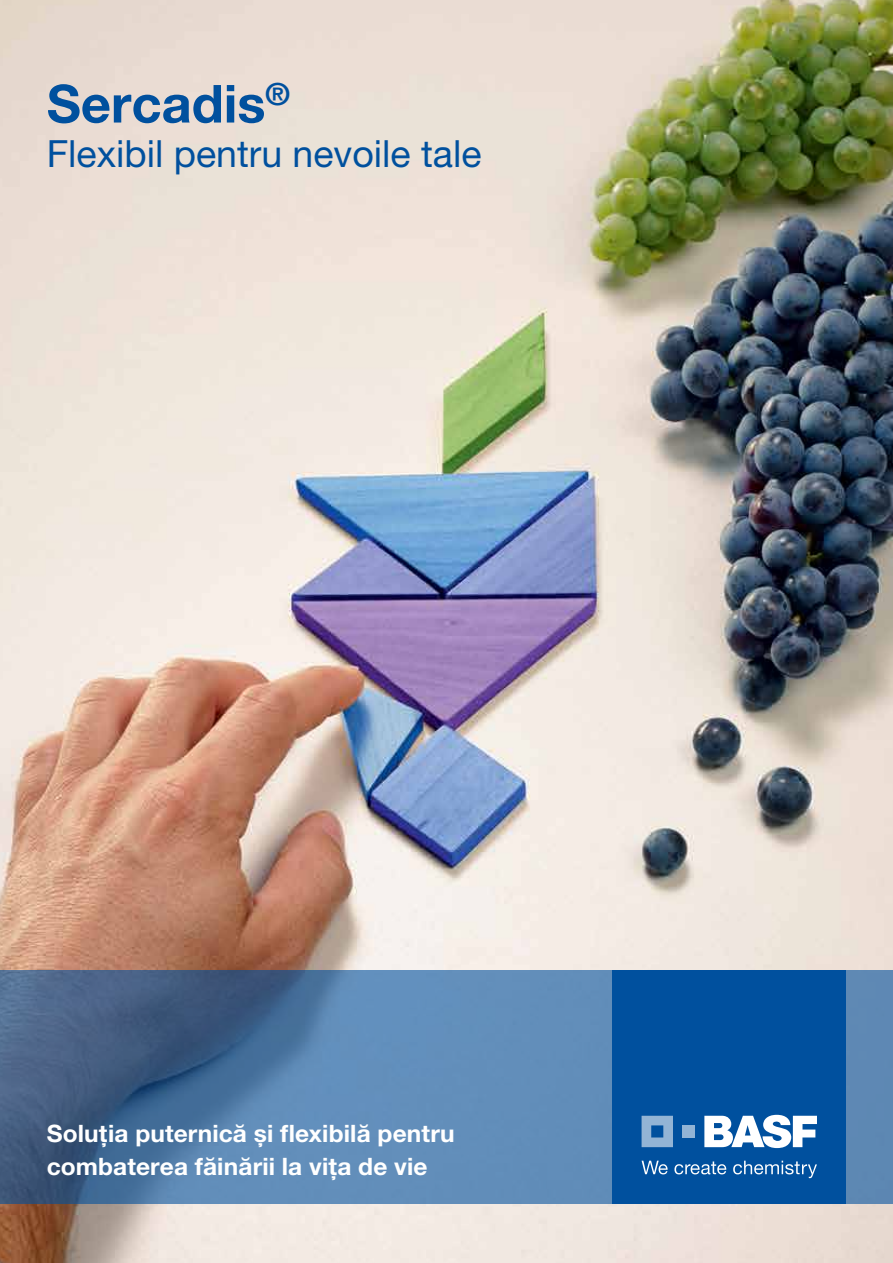
<style>
.page{position:relative;width:893px;height:1263px;background:#fff}
.page>*{position:absolute;margin:0;border:0;box-sizing:border-box;transform-origin:0 0}
.t1{font:700 52.5px "Helvetica Neue LT Pro";color:#00509e}
.t2{font:37.5px "Helvetica Neue LT Pro";color:#00509e}
.t3{font:700 24px/33px "Helvetica Neue LT Pro";letter-spacing:.005em;color:#fff}
</style>
<div class="page">
<img style="left:0;top:0;width:893px;height:1263px">
<svg style="left:0;top:969px;width:893px;height:234px;background:#557ca5"></svg>
<div style="left:612px;top:969px;width:234px;height:234px;background:#00509e"></div>
<svg style="left:642px;top:1116px;width:31px;height:31px"></svg>
<div style="left:683px;top:1125px;width:12px;height:12px;background:#93b4d5"></div>
<svg style="left:704px;top:1115px;width:113px;height:33px"></svg>
<svg style="left:642px;top:1161px;width:26px;height:13px"></svg>
<svg style="left:674px;top:1161px;width:52px;height:13px"></svg>
<svg style="left:733px;top:1161px;width:84px;height:17px"></svg>
<h1 class="t1" style="left:47px;top:71px;width:245px">Sercadis<sup>®</sup></h1>
<h2 class="t2" style="left:47px;top:132px;width:436px">Flexibil pentru nevoile tale</h2>
<p class="t3" style="left:47px;top:1116px;width:409px">Soluția puternică și flexibilă pentru combaterea făinării la vița de vie</p>
</div>
